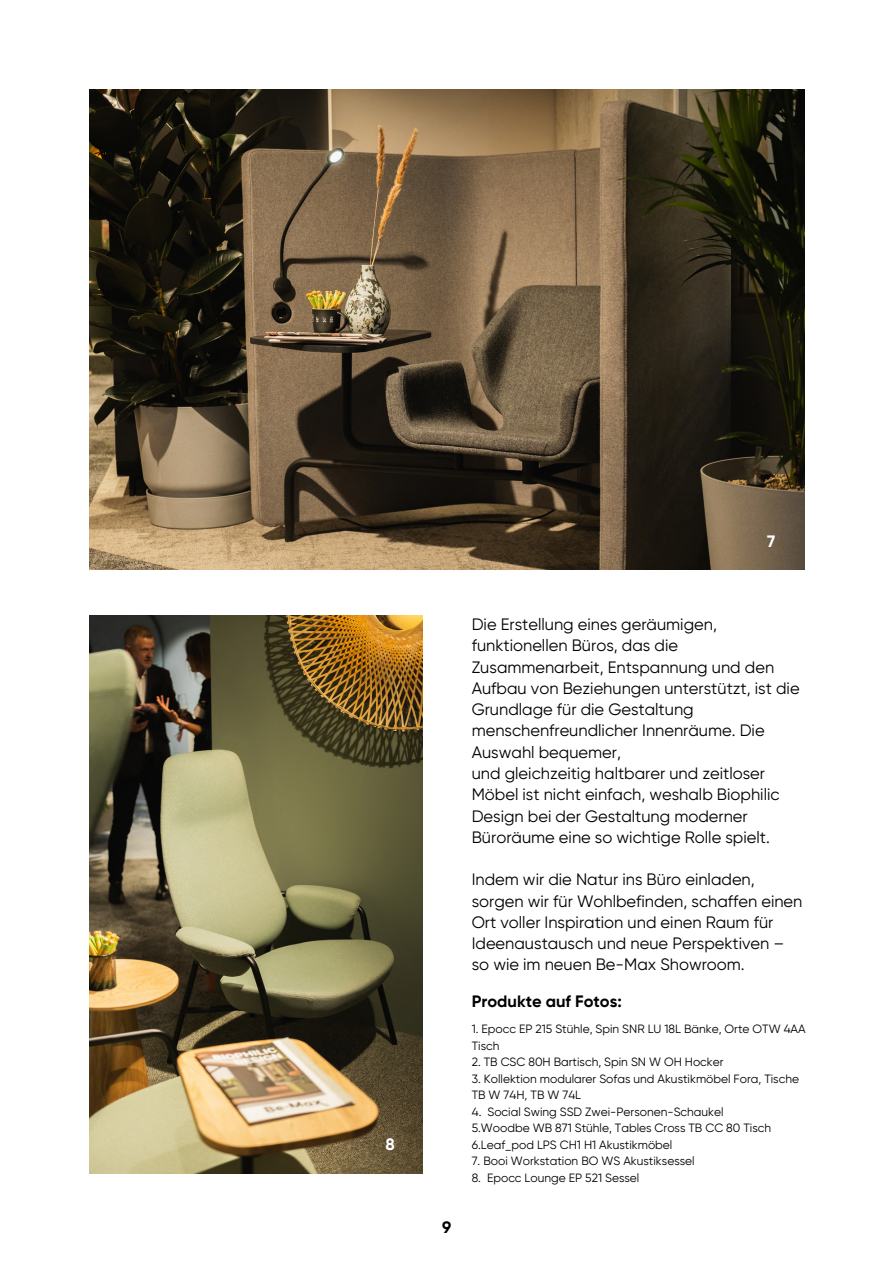
<style>
.page{position:relative;width:894px;height:1264px;background:#fff}
.page>*{position:absolute;margin:0;border:0;box-sizing:border-box;transform-origin:0 0}
.t1{font:16.5px/21.3px "Gilroy";color:#000}
.t2{font:700 16.5px "Gilroy";color:#000}
.t3{font:700 16.5px "Gilroy";color:#fff}
.t4{font:12px/16.5px "Gilroy";color:#000}
</style>
<div class="page">
<img style="left:89px;top:89px;width:715px;height:481px">
<img style="left:89px;top:615px;width:333px;height:558px">
<p class="t3" style="left:385px;top:1134px;width:11px">8</p>
<p class="t3" style="left:767px;top:531px;width:10px">7</p>
<p class="t2" style="left:442px;top:1216px;width:11px">9</p>
<p class="t1" style="left:471px;top:614px;width:329px">Die Erstellung eines geräumigen, funktionellen Büros, das die Zusammenarbeit, Entspannung und den Aufbau von Beziehungen unterstützt, ist die Grundlage für die Gestaltung menschenfreundlicher Innenräume. Die Auswahl bequemer,<br>und gleichzeitig haltbarer und zeitloser Möbel ist nicht einfach, weshalb Biophilic Design bei der Gestaltung moderner Büroräume eine so wichtige Rolle spielt.</p>
<p class="t1" style="left:471px;top:869px;width:332px">Indem wir die Natur ins Büro einladen, sorgen wir für Wohlbefinden, schaffen einen Ort voller Inspiration und einen Raum für Ideenaustausch und neue Perspektiven – so wie im neuen Be-Max Showroom.</p>
<p class="t2" style="left:471px;top:991px;width:151px">Produkte auf Fotos:</p>
<p class="t4" style="left:471px;top:1020px;width:335px">1. Epocc EP 215 Stühle, Spin SNR LU 18L Bänke, Orte OTW 4AA<br>Tisch</p>
<p class="t4" style="left:471px;top:1053px;width:253px">2. TB CSC 80H Bartisch, Spin SN W OH Hocker</p>
<p class="t4" style="left:471px;top:1070px;width:329px">3. Kollektion modularer Sofas und Akustikmöbel Fora, Tische<br>TB W 74H, TB W 74L</p>
<p class="t4" style="left:471px;top:1103px;width:301px">4. Social Swing SSD Zwei-Personen-Schaukel<br>5.Woodbe WB 871 Stühle, Tables Cross TB CC 80 Tisch<br>6.Leaf_pod LPS CH1 H1 Akustikmöbel</p>
<p class="t4" style="left:471px;top:1152px;width:224px">7. Booi Workstation BO WS Akustiksessel</p>
<p class="t4" style="left:471px;top:1169px;width:169px">8. Epocc Lounge EP 521 Sessel</p>
</div>
